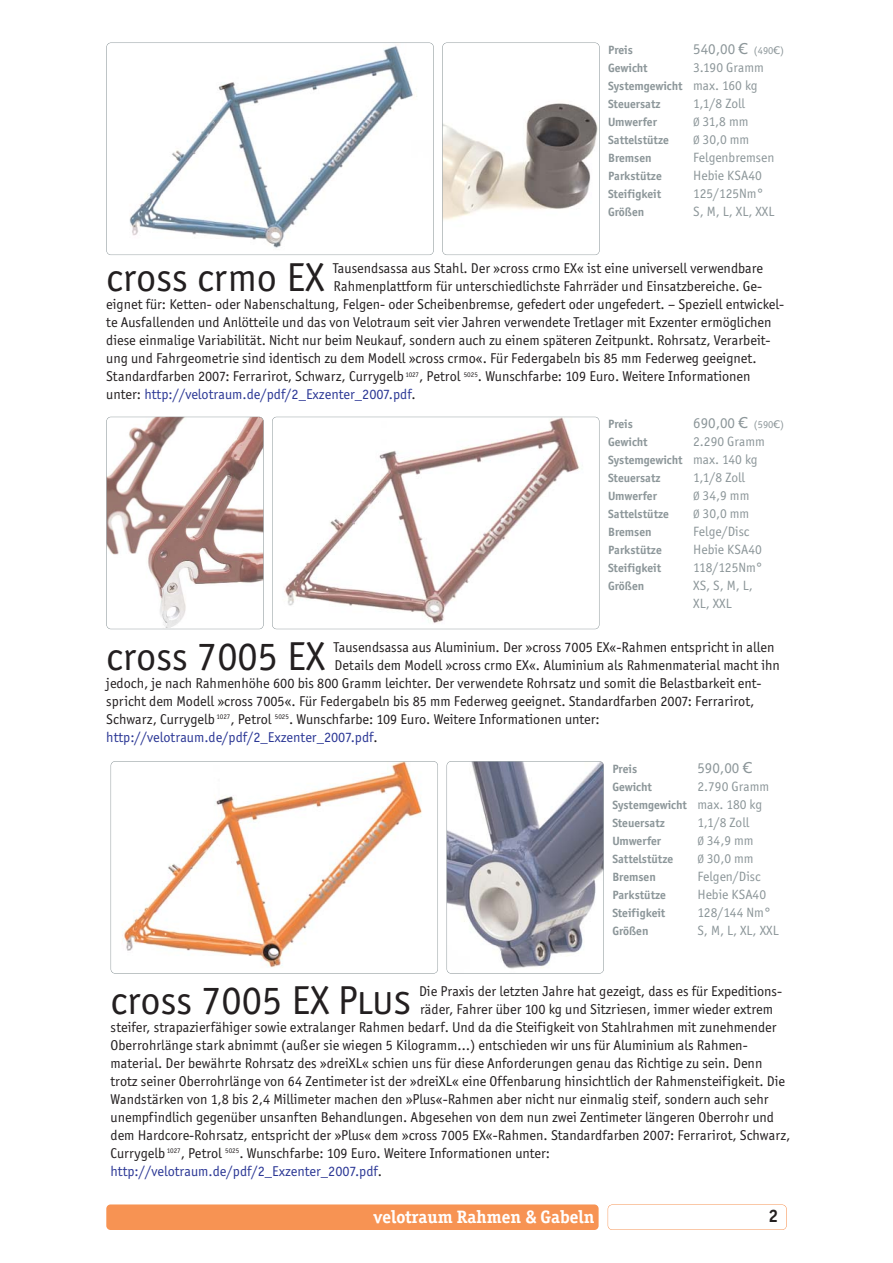
<style>
.page{position:relative;width:893px;height:1263px;background:#fff}
.page>*{position:absolute;margin:0;border:0;box-sizing:border-box;transform-origin:0 0}
.t1{font:40.5px "Officina San ITC";color:#231f20}
.t2{font:700 18px "Officina Ser ITC";color:#fff}
.t3{font:700 18px "Officina Ser ITC";color:#231f20}
.t4{font:15px "Officina San ITC";color:#8c9699}
.t5{font:14.25px "Officina San ITC";color:#231f20}
.t6{font:14.25px "Officina San ITC";color:#2b3795}
.t7{font:13.5px/18px "Officina San ITC";color:#8c9699}
.t8{font:700 12px/18px "Officina San ITC";color:#8c9699}
.s1{font-family:"Verdana"}
.s2{font-size:10.5px}
.s3{font-family:"Verdana";font-size:10.5px}
.s4{font-weight:400;font-size:13.5px}
.s5{font-size:12px}
.s6{color:#231f20}
.s7{font-family:"Officina San ITC Book SC"}
</style>
<div class="page">
<img style="left:106px;top:43px;width:328px;height:212px;border-radius:4px">
<div style="left:106px;top:43px;width:328px;height:212px;border:1px solid #8c9699;border-radius:5px"></div>
<img style="left:442px;top:103px;width:156px;height:152px">
<div style="left:442px;top:43px;width:158px;height:212px;border:1px solid #8c9699;border-radius:5px"></div>
<img style="left:272px;top:417px;width:327px;height:212px;border-radius:4px">
<div style="left:272px;top:417px;width:327px;height:212px;border:1px solid #8c9699;border-radius:5px"></div>
<img style="left:106px;top:417px;width:157px;height:212px;border-radius:4px">
<div style="left:106px;top:417px;width:158px;height:212px;border:1px solid #8c9699;border-radius:5px"></div>
<img style="left:111px;top:761px;width:327px;height:213px;border-radius:4px">
<div style="left:111px;top:761px;width:327px;height:213px;border:1px solid #8c9699;border-radius:5px"></div>
<img style="left:447px;top:761px;width:157px;height:213px;border-radius:4px">
<div style="left:446px;top:761px;width:158px;height:213px;border:1px solid #8c9699;border-radius:5px"></div>
<div style="left:106px;top:1204px;width:492px;height:26px;background:#f79353;border-radius:4px"></div>
<div style="left:608px;top:1204px;width:179px;height:26px;border:1px solid #f79353;border-radius:5px"></div>
<p class="t8" style="left:608px;top:42px;width:26px">Preis</p>
<p class="t4" style="left:693px;top:43px;width:92px">540,00 <span class="s1">€</span> <span class="s2">(490</span><span class="s3">€</span><span class="s2">)</span></p>
<p class="t8" style="left:608px;top:60px;width:41px">Gewicht</p>
<p class="t7" style="left:693px;top:59px;width:72px">3.190 Gramm</p>
<p class="t8" style="left:608px;top:78px;width:151px">Systemgewicht <span class="s4">max. 160 kg<br></span>Steuersatz</p>
<p class="t7" style="left:693px;top:95px;width:53px">1,1/8 Zoll</p>
<p class="t8" style="left:608px;top:114px;width:50px">Umwerfer</p>
<p class="t7" style="left:693px;top:113px;width:57px"><span class="s5">Ø</span> 31,8 mm</p>
<p class="t8" style="left:608px;top:132px;width:62px">Sattelstütze</p>
<p class="t7" style="left:693px;top:131px;width:58px"><span class="s5">Ø</span> 30,0 mm</p>
<p class="t8" style="left:608px;top:150px;width:45px">Bremsen</p>
<p class="t7" style="left:693px;top:149px;width:83px">Felgenbremsen</p>
<p class="t8" style="left:608px;top:168px;width:55px">Parkstütze</p>
<p class="t7" style="left:693px;top:167px;width:70px">Hebie KSA40</p>
<p class="t8" style="left:608px;top:186px;width:55px">Steifigkeit</p>
<p class="t7" style="left:693px;top:185px;width:72px">125/125Nm°</p>
<p class="t8" style="left:608px;top:204px;width:38px">Größen</p>
<p class="t7" style="left:693px;top:203px;width:83px">S, M, L, XL, XXL</p>
<h1 class="t1" style="left:106px;top:260px;width:220px">cross crmo EX</h1>
<p class="t5" style="left:333px;top:263px;width:432px">Tausendsassa aus Stahl. Der »cross crmo EX« ist eine universell verwendbare</p>
<p class="t5" style="left:334px;top:281px;width:430px">Rahmenplattform für unterschiedlichste Fahrräder und Einsatzbereiche. Ge-</p>
<p class="t5" style="left:106px;top:299px;width:679px">eignet für: Ketten- oder Nabenschaltung, Felgen- oder Scheibenbremse, gefedert oder ungefedert. – Speziell entwickel-</p>
<p class="t5" style="left:106px;top:317px;width:667px">te Ausfallenden und Anlötteile und das von Velotraum seit vier Jahren verwendete Tretlager mit Exzenter ermöglichen</p>
<p class="t5" style="left:106px;top:335px;width:666px">diese einmalige Variabilität. Nicht nur beim Neukauf, sondern auch zu einem späteren Zeitpunkt. Rohrsatz, Verarbeit-</p>
<p class="t5" style="left:106px;top:353px;width:652px">ung und Fahrgeometrie sind identisch zu dem Modell »cross crmo«. Für Federgabeln bis 85 mm Federweg geeignet.</p>
<p class="t5" style="left:106px;top:371px;width:646px">Standardfarben 2007: Ferrarirot, Schwarz, Currygelb <sup>1027</sup>, Petrol <sup>5025</sup>. Wunschfarbe: 109 Euro. Weitere Informationen</p>
<p class="t6" style="left:106px;top:389px;width:311px"><span class="s6">unter:</span> http://velotraum.de/pdf/2_Exzenter_2007.pdf<span class="s6">.</span></p>
<p class="t8" style="left:608px;top:416px;width:26px">Preis</p>
<p class="t4" style="left:693px;top:417px;width:92px">690,00 <span class="s1">€</span> <span class="s2">(590</span><span class="s3">€</span><span class="s2">)</span></p>
<p class="t8" style="left:608px;top:434px;width:41px">Gewicht</p>
<p class="t7" style="left:693px;top:433px;width:73px">2.290 Gramm</p>
<p class="t8" style="left:608px;top:452px;width:151px">Systemgewicht <span class="s4">max. 140 kg<br></span>Steuersatz</p>
<p class="t7" style="left:693px;top:469px;width:53px">1,1/8 Zoll</p>
<p class="t8" style="left:608px;top:488px;width:50px">Umwerfer</p>
<p class="t7" style="left:693px;top:487px;width:58px"><span class="s5">Ø</span> 34,9 mm</p>
<p class="t8" style="left:608px;top:506px;width:62px">Sattelstütze</p>
<p class="t7" style="left:693px;top:505px;width:58px"><span class="s5">Ø</span> 30,0 mm</p>
<p class="t8" style="left:608px;top:524px;width:45px">Bremsen</p>
<p class="t7" style="left:693px;top:523px;width:58px">Felge/Disc</p>
<p class="t8" style="left:608px;top:542px;width:55px">Parkstütze</p>
<p class="t7" style="left:693px;top:541px;width:70px">Hebie KSA40</p>
<p class="t8" style="left:608px;top:560px;width:55px">Steifigkeit</p>
<p class="t7" style="left:693px;top:559px;width:71px">118/125Nm°</p>
<p class="t8" style="left:608px;top:578px;width:38px">Größen</p>
<p class="t7" style="left:693px;top:577px;width:61px">XS, S, M, L,<br>XL, XXL</p>
<h1 class="t1" style="left:106px;top:639px;width:221px">cross 7005 EX</h1>
<p class="t5" style="left:334px;top:641px;width:442px">Tausendsassa aus Aluminium. Der »cross 7005 EX«-Rahmen entspricht in allen</p>
<p class="t5" style="left:334px;top:659px;width:447px">Details dem Modell »cross crmo EX«. Aluminium als Rahmenmaterial macht ihn</p>
<p class="t5" style="left:106px;top:677px;width:657px">jedoch, je nach Rahmenhöhe 600 bis 800 Gramm leichter. Der verwendete Rohrsatz und somit die Belastbarkeit ent-</p>
<p class="t5" style="left:106px;top:695px;width:649px">spricht dem Modell »cross 7005«. Für Federgabeln bis 85 mm Federweg geeignet. Standardfarben 2007: Ferrarirot,</p>
<p class="t5" style="left:106px;top:713px;width:495px">Schwarz, Currygelb <sup>1027</sup>, Petrol <sup>5025</sup>. Wunschfarbe: 109 Euro. Weitere Informationen unter:</p>
<p class="t6" style="left:106px;top:731px;width:273px">http://velotraum.de/pdf/2_Exzenter_2007.pdf<span class="s6">.</span></p>
<p class="t8" style="left:612px;top:760px;width:26px">Preis</p>
<p class="t4" style="left:697px;top:761px;width:56px">590,00 <span class="s1">€</span></p>
<p class="t8" style="left:612px;top:778px;width:41px">Gewicht</p>
<p class="t7" style="left:697px;top:778px;width:73px">2.790 Gramm</p>
<p class="t8" style="left:612px;top:796px;width:151px">Systemgewicht <span class="s4">max. 180 kg<br></span>Steuersatz</p>
<p class="t7" style="left:697px;top:814px;width:53px">1,1/8 Zoll</p>
<p class="t8" style="left:612px;top:832px;width:50px">Umwerfer</p>
<p class="t7" style="left:697px;top:832px;width:58px"><span class="s5">Ø</span> 34,9 mm</p>
<p class="t8" style="left:612px;top:850px;width:62px">Sattelstütze</p>
<p class="t7" style="left:697px;top:850px;width:58px"><span class="s5">Ø</span> 30,0 mm</p>
<p class="t8" style="left:612px;top:868px;width:45px">Bremsen</p>
<p class="t7" style="left:697px;top:868px;width:65px">Felgen/Disc</p>
<p class="t8" style="left:612px;top:886px;width:55px">Parkstütze</p>
<p class="t7" style="left:697px;top:886px;width:70px">Hebie KSA40</p>
<p class="t8" style="left:612px;top:904px;width:55px">Steifigkeit</p>
<p class="t7" style="left:697px;top:904px;width:75px">128/144 Nm°</p>
<p class="t8" style="left:612px;top:922px;width:38px">Größen</p>
<p class="t7" style="left:697px;top:922px;width:83px">S, M, L, XL, XXL</p>
<h1 class="t1" style="left:111px;top:983px;width:302px">cross 7005 EX <span class="s7">Plus</span></h1>
<p class="t5" style="left:419px;top:985px;width:364px">Die Praxis der letzten Jahre hat gezeigt, dass es für Expeditions-</p>
<p class="t5" style="left:420px;top:1003px;width:354px">räder, Fahrer über 100 kg und Sitzriesen, immer wieder extrem</p>
<p class="t5" style="left:111px;top:1021px;width:667px">steifer, strapazierfähiger sowie extralanger Rahmen bedarf. Und da die Steifigkeit von Stahlrahmen mit zunehmender</p>
<p class="t5" style="left:111px;top:1039px;width:639px">Oberrohrlänge stark abnimmt (außer sie wiegen 5 Kilogramm…) entschieden wir uns für Aluminium als Rahmen-</p>
<p class="t5" style="left:111px;top:1057px;width:653px">material. Der bewährte Rohrsatz des »dreiXL« schien uns für diese Anforderungen genau das Richtige zu sein. Denn</p>
<p class="t5" style="left:111px;top:1075px;width:676px">trotz seiner Oberrohrlänge von 64 Zentimeter ist der »dreiXL« eine Offenbarung hinsichtlich der Rahmensteifigkeit. Die</p>
<p class="t5" style="left:111px;top:1093px;width:659px">Wandstärken von 1,8 bis 2,4 Millimeter machen den »Plus«-Rahmen aber nicht nur einmalig steif, sondern auch sehr</p>
<p class="t5" style="left:111px;top:1111px;width:665px">unempfindlich gegenüber unsanften Behandlungen. Abgesehen von dem nun zwei Zentimeter längeren Oberrohr und</p>
<p class="t5" style="left:111px;top:1129px;width:681px">dem Hardcore-Rohrsatz, entspricht der »Plus« dem »cross 7005 EX«-Rahmen. Standardfarben 2007: Ferrarirot, Schwarz,</p>
<p class="t5" style="left:111px;top:1147px;width:441px">Currygelb <sup>1027</sup>, Petrol <sup>5025</sup>. Wunschfarbe: 109 Euro. Weitere Informationen unter:</p>
<p class="t6" style="left:111px;top:1165px;width:273px">http://velotraum.de/pdf/2_Exzenter_2007.pdf<span class="s6">.</span></p>
<p class="t2" style="left:374px;top:1210px;width:222px">velotraum Rahmen &amp; Gabeln</p>
<p class="t3" style="left:768px;top:1210px;width:11px">2</p>
</div>
